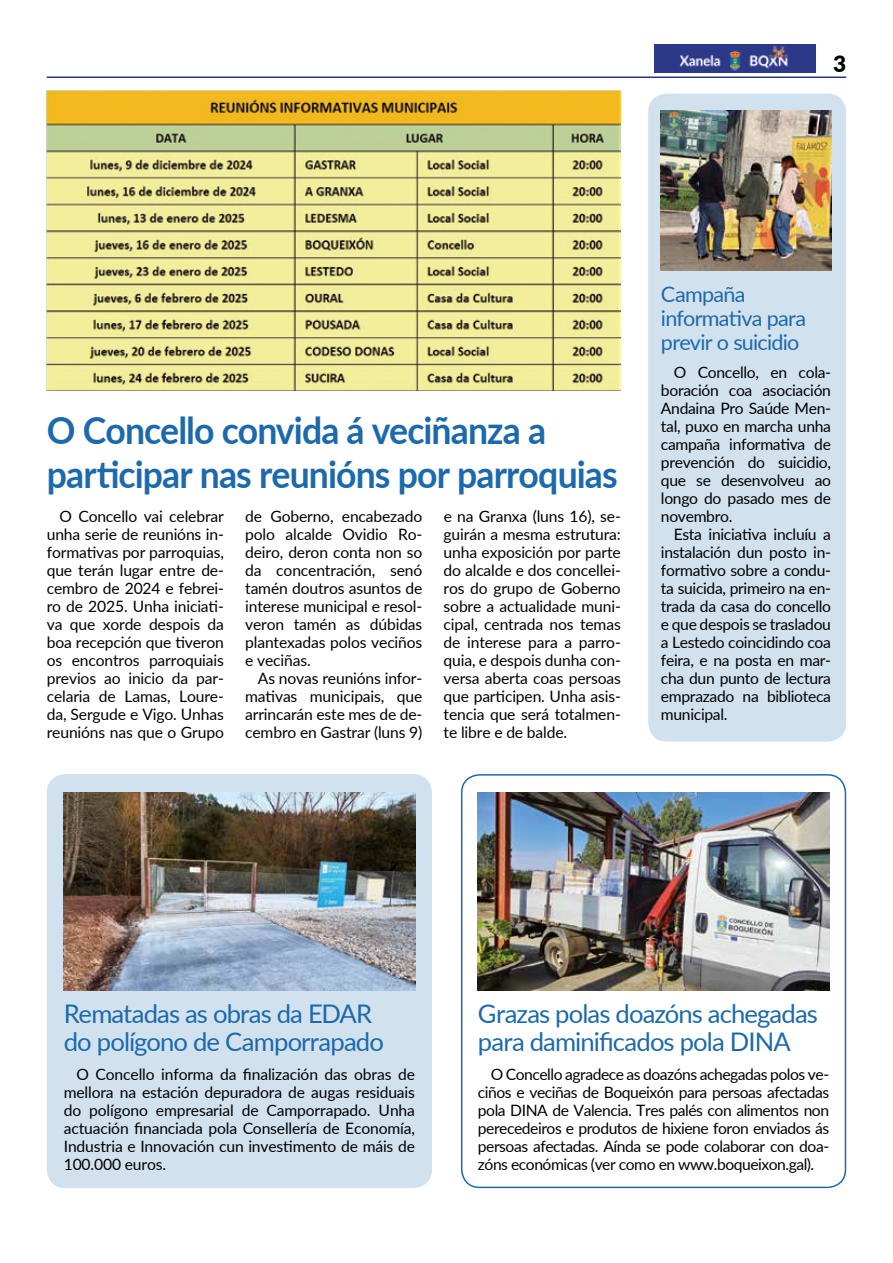
<style>
.page{position:relative;width:893px;height:1263px;background:#fff}
.page>*{position:absolute;margin:0;border:0;box-sizing:border-box;transform-origin:0 0}
.t1{font:700 37.5px/43.5px "Lato";letter-spacing:-.025em;color:#1c69ac;scale:.95 1}
.t2{font:25.65px/28.5px "Lato";letter-spacing:-.035em;color:#1c69ac}
.t3{font:900 22.5px "Lato";color:#000}
.t4{font:21.3px/24px "Lato";letter-spacing:-.035em;color:#1c69ac}
.t5{font:15.6px/18px "Lato";letter-spacing:-.01em;color:#000;text-align:justify}
</style>
<div class="page">
<hr style="left:47px;top:77px;width:799px;height:1px;background:#283583">
<img style="left:655px;top:44px;width:161px;height:28px">
<div style="left:48px;top:775px;width:383px;height:412px;background:#d2e1ee;border-radius:18px"></div>
<div style="left:47px;top:774px;width:385px;height:414px;border:2px solid #d2e1ee;border-radius:18px"></div>
<img style="left:64px;top:792px;width:351px;height:198px">
<div style="left:461px;top:774px;width:385px;height:414px;border:2px solid #1c69ac;border-radius:18px"></div>
<img style="left:478px;top:792px;width:351px;height:198px">
<img style="left:47px;top:90px;width:574px;height:301px">
<div style="left:649px;top:94px;width:196px;height:647px;background:#d2e1ee;border-radius:18px"></div>
<div style="left:648px;top:94px;width:198px;height:648px;border:2px solid #d2e1ee;border-radius:18px"></div>
<img style="left:661px;top:110px;width:170px;height:160px">
<h3 class="t3" style="left:833px;top:47px;width:15px">3</h3>
<h1 class="t1" style="left:47px;top:407px;width:602px">O Concello convida á veciñanza a participar nas reunións por parroquias</h1>
<p class="t5" style="left:47px;top:507px;width:179px;text-indent:13px">O Concello vai celebrar unha serie de reunións in&shy;formativas por parroquias, que terán lugar entre de&shy;cembro de 2024 e febrei&shy;ro de 2025. Unha iniciati&shy;va que xorde despois da boa recepción que tiveron os encontros parroquiais previos ao inicio da par&shy;celaria de Lamas, Loure&shy;da, Sergude e Vigo. Unhas reunións nas que o Grupo</p>
<p class="t5" style="left:245px;top:507px;width:179px">de Goberno, encabezado polo alcalde Ovidio Ro&shy;deiro, deron conta non so da concentración, senó tamén doutros asuntos de interese municipal e resol&shy;veron tamén as dúbidas plantexadas polos veciños e veciñas.</p>
<p class="t5" style="left:245px;top:669px;width:179px;text-indent:13px">As novas reunións infor&shy;mativas municipais, que arrincarán este mes de de&shy;cembro en Gastrar (luns 9)</p>
<p class="t5" style="left:444px;top:507px;width:179px">e na Granxa (luns 16), se&shy;guirán a mesma estrutura: unha exposición por parte do alcalde e dos concellei&shy;ros do grupo de Goberno sobre a actualidade muni&shy;cipal, centrada nos temas de interese para a parro&shy;quia, e despois dunha con&shy;versa aberta coas persoas que participen. Unha asis&shy;tencia que será totalmen&shy;te libre e de balde.</p>
<h3 class="t4" style="left:661px;top:281px;width:147px">Campaña informativa para previr o suicidio</h3>
<p class="t5" style="left:661px;top:363px;width:172px;text-indent:13px">O Concello, en cola&shy;boración coa asociación Andaina Pro Saúde Men&shy;tal, puxo en marcha unha campaña informativa de prevención do suicidio, que se desenvolveu ao longo do pasado mes de novembro.</p>
<p class="t5" style="left:661px;top:525px;width:172px;text-indent:13px">Esta iniciativa incluíu a instalación dun posto in&shy;formativo sobre a condu&shy;ta suicida, primeiro na en&shy;trada da casa do concello e que despois se trasladou a Lestedo coincidindo coa feira, e na posta en mar&shy;cha dun punto de lectura emprazado na biblioteca municipal.</p>
<h2 class="t2" style="left:64px;top:998px;width:322px">Rematadas as obras da EDAR do polígono de Camporrapado</h2>
<p class="t5" style="left:64px;top:1065px;width:353px;text-indent:13px">O Concello informa da finalización das obras de mellora na estación depuradora de augas residuais do polígono empresarial de Camporrapado. Unha actuación financiada pola Consellería de Economía, Industria e Innovación cun investimento de máis de 100.000 euros.</p>
<h2 class="t2" style="left:478px;top:998px;width:341px">Grazas polas doazóns achegadas para daminificados pola DINA</h2>
<p class="t5" style="left:478px;top:1065px;width:353px;text-indent:13px">O Concello agradece as doazóns achegadas polos ve&shy;ciños e veciñas de Boqueixón para persoas afectadas pola DINA de Valencia. Tres palés con alimentos non perecedeiros e produtos de hixiene foron enviados ás persoas afectadas. Aínda se pode colaborar con doa&shy;zóns económicas (ver como en www.boqueixon.gal).</p>
</div>
